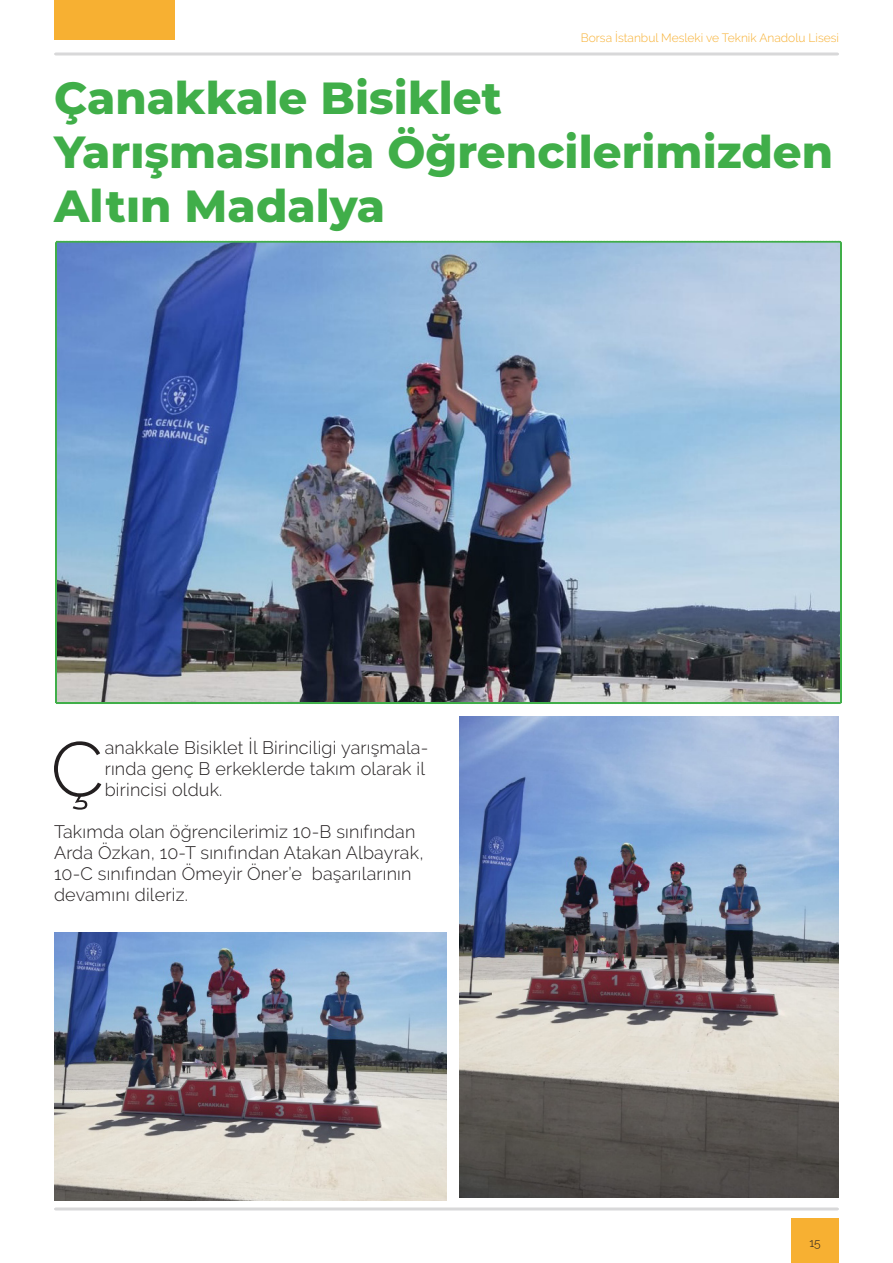
<style>
.page{position:relative;width:893px;height:1263px;background:#fff}
.page>*{position:absolute;margin:0;border:0;box-sizing:border-box;transform-origin:0 0}
.t1{font:300 77.1px "Raleway";color:#231f20}
.t2{font:800 45px/54px "Montserrat";color:#40ae49}
.t3{font:300 18px/21px "Raleway";letter-spacing:.01em;color:#231f20}
.t4{font:300 12px "Raleway";color:#f7b032}
.t5{font:300 12px "Raleway";color:#231f20}
</style>
<div class="page">
<svg style="left:54px;top:52px;width:785px;height:4px;background:#e1e1e2"></svg>
<div style="left:791px;top:1218px;width:48px;height:45px;background:#f7b032"></div>
<svg style="left:54px;top:1207px;width:785px;height:3px;background:#dededf"></svg>
<div style="left:54px;top:0;width:121px;height:40px;background:#f7b032"></div>
<img style="left:55px;top:241px;width:787px;height:463px">
<img style="left:54px;top:932px;width:392px;height:268px">
<img style="left:459px;top:716px;width:380px;height:482px">
<p class="t4" style="left:581px;top:31px;width:260px">Borsa İstanbul Mesleki ve Teknik Anadolu Lisesi</p>
<h2 class="t2" style="left:54px;top:71px;width:781px">Çanakkale Bisiklet<br>Yarışmasında Öğrencilerimizden<br>Altın Madalya</h2>
<h1 class="t1" style="left:51px;top:724px;width:55px">Ç</h1>
<p class="t3" style="left:105px;top:737px;width:325px">anakkale Bisiklet İl Birinciligi yarışmala&shy;rında genç B erkeklerde takım olarak il birincisi olduk.</p>
<p class="t3" style="left:54px;top:821px;width:371px">Takımda olan öğrencilerimiz 10-B sınıfından Arda Özkan, 10-T sınıfından Atakan Albayrak, 10-C sınıfından Ömeyir Öner’e başarılarının devamını dileriz.</p>
<p class="t5" style="left:809px;top:1236px;width:13px">15</p>
</div>
